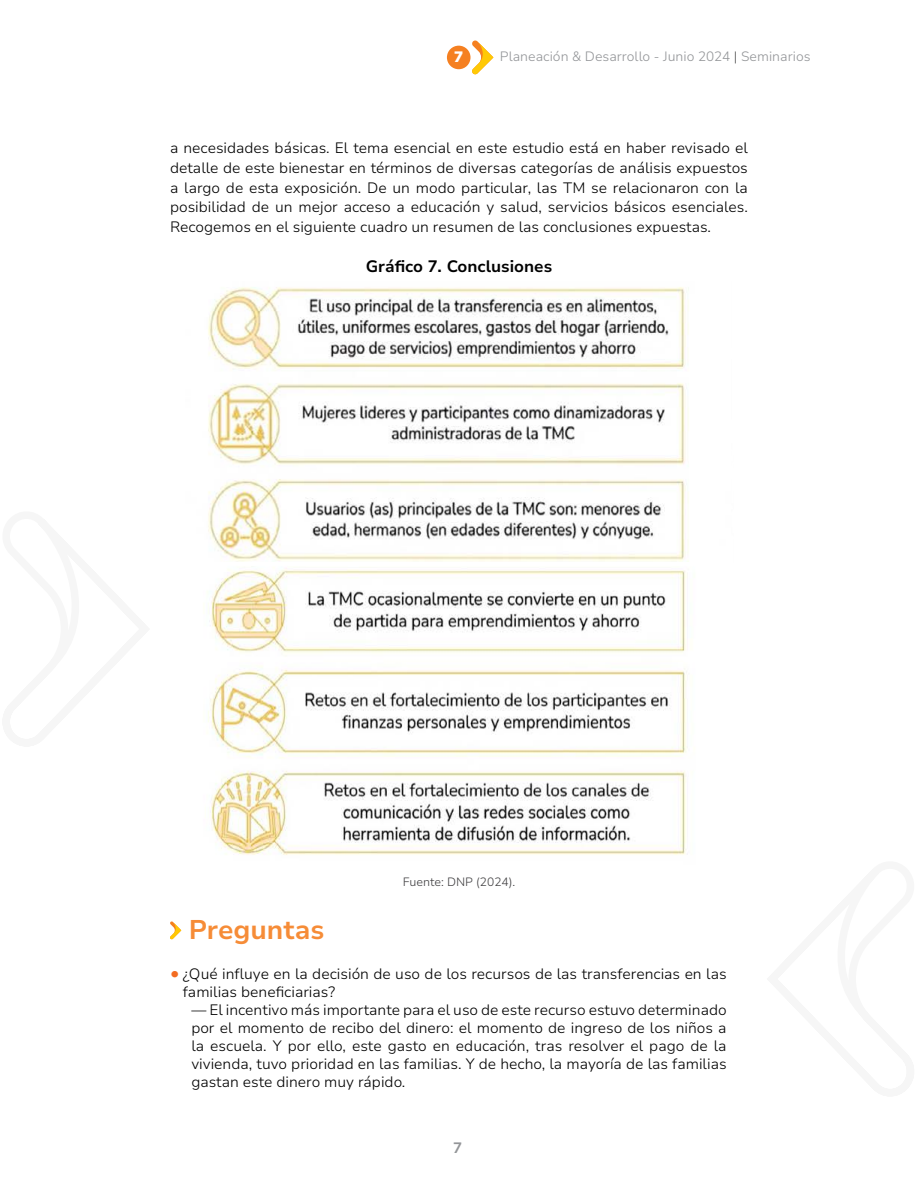
<style>
.page{position:relative;width:918px;height:1188px;background:#fff}
.page>*{position:absolute;margin:0;border:0;box-sizing:border-box;transform-origin:0 0}
.t1{font:700 27px "Nunito Sans 10 pt";color:#f68c37}
.t2{font:700 16.5px "Nunito Sans 10 pt";color:#000}
.t3{font:300 15px/18px "Nunito Sans 10 pt";color:#000;text-align:justify}
.t4{font:900 15px "Nunito Sans 10 pt";color:#fff}
.t5{font:700 15px "Nunito Sans 10 pt";color:#939598}
.t6{font:300 13.5px "Nunito Sans 10 pt";color:#939598}
.t7{font:300 12px "Nunito Sans 10 pt";color:#414042}
.s1{color:#4d4d4d}
.s2{font-size:18px;color:#f36c21}
</style>
<div class="page">
<div style="left:447px;top:46px;width:24px;height:23px;background:#f58021;border-radius:50%"></div>
<svg style="left:472px;top:40px;width:21px;height:35px"></svg>
<svg style="left:170px;top:921px;width:11px;height:18px"></svg>
<img style="left:208px;top:287px;width:481px;height:275px">
<img style="left:208px;top:569px;width:480px;height:286px">
<p class="t4" style="left:454px;top:46px;width:10px">7</p>
<p class="t6" style="left:500px;top:47px;width:312px">Planeación &amp; Desarrollo - Junio 2024 <span class="s1">|</span> Seminarios</p>
<p class="t3" style="left:170px;top:137px;width:579px;line-height:19.8px">a necesidades básicas. El tema esencial en este estudio está en haber revisado el detalle de este bienestar en términos de diversas categorías de análisis expuestos a largo de esta exposición. De un modo particular, las TM se relacionaron con la posibilidad de un mejor acceso a educación y salud, servicios básicos esenciales.<br>Recogemos en el siguiente cuadro un resumen de las conclusiones expuestas.</p>
<p class="t2" style="left:366px;top:254px;width:188px">Gráfico 7. Conclusiones</p>
<p class="t7" style="left:403px;top:873px;width:114px">Fuente: DNP (2024).</p>
<h1 class="t1" style="left:189px;top:911px;width:137px">Preguntas</h1>
<p class="t3" style="left:183px;top:964px;width:545px;text-indent:-13px"><span class="s2">•</span> ¿Qué influye en la decisión de uso de los recursos de las transferencias en las familias beneficiarias?</p>
<p class="t3" style="left:191px;top:1000px;width:537px">— El incentivo más importante para el uso de este recurso estuvo determinado por el momento de recibo del dinero: el momento de ingreso de los niños a la escuela. Y por ello, este gasto en educación, tras resolver el pago de la vivienda, tuvo prioridad en las familias. Y de hecho, la mayoría de las familias gastan este dinero muy rápido.</p>
<p class="t5" style="left:453px;top:1138px;width:10px">7</p>
</div>
